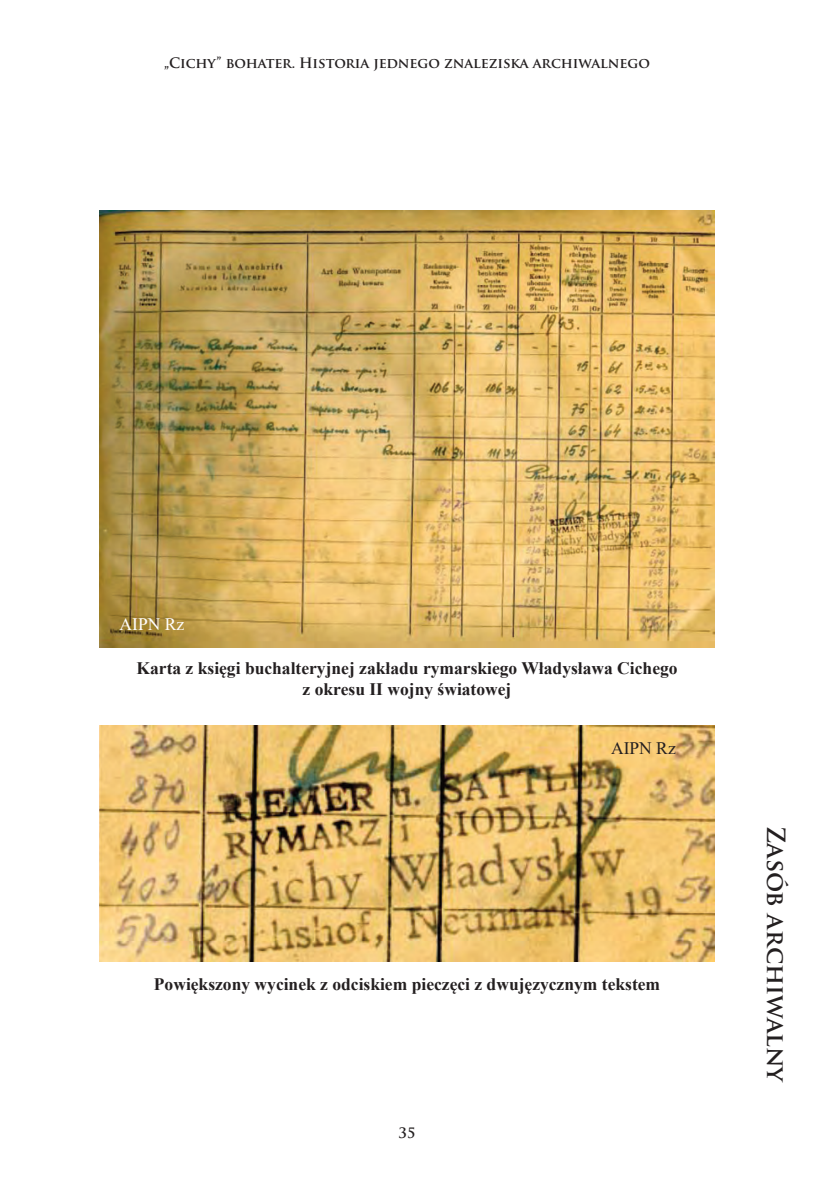
<style>
.page{position:relative;width:834px;height:1191px;background:#fff}
.page>*{position:absolute;margin:0;border:0;box-sizing:border-box;transform-origin:0 0}
.t1{font:700 24.5px "Trajan Pro";color:#231f20}
.t2{font:700 17.5px/21px "Times New Roman";color:#231f20;text-align:center}
.t3{font:17.5px "Times New Roman";color:#fff}
.t4{font:17.5px "Times New Roman";color:#231f20}
.t5{font:700 14px "Trajan Pro";letter-spacing:-.005em;color:#231f20}
</style>
<div class="page">
<img style="left:99px;top:210px;width:615px;height:437px">
<img style="left:99px;top:725px;width:615px;height:236px">
<p class="t5" style="left:164px;top:57px;width:487px">„Cichy” bohater. Historia jednego znaleziska archiwalnego</p>
<p class="t3" style="left:120px;top:614px;width:66px">AIPN Rz</p>
<p class="t2" style="left:136px;top:657px;width:542px">Karta z księgi buchalteryjnej zakładu rymarskiego Władysława Cichego z okresu II wojny światowej</p>
<p class="t4" style="left:611px;top:738px;width:66px">AIPN Rz</p>
<p class="t2" style="left:154px;top:973px;width:507px">Powiększony wycinek z odciskiem pieczęci z dwujęzycznym tekstem</p>
<p class="t5" style="left:398px;top:1127px;width:18px">35</p>
<h1 class="t1" style="left:785px;top:826px;width:259px;rotate:90deg">Zasób archiwalny</h1>
</div>
